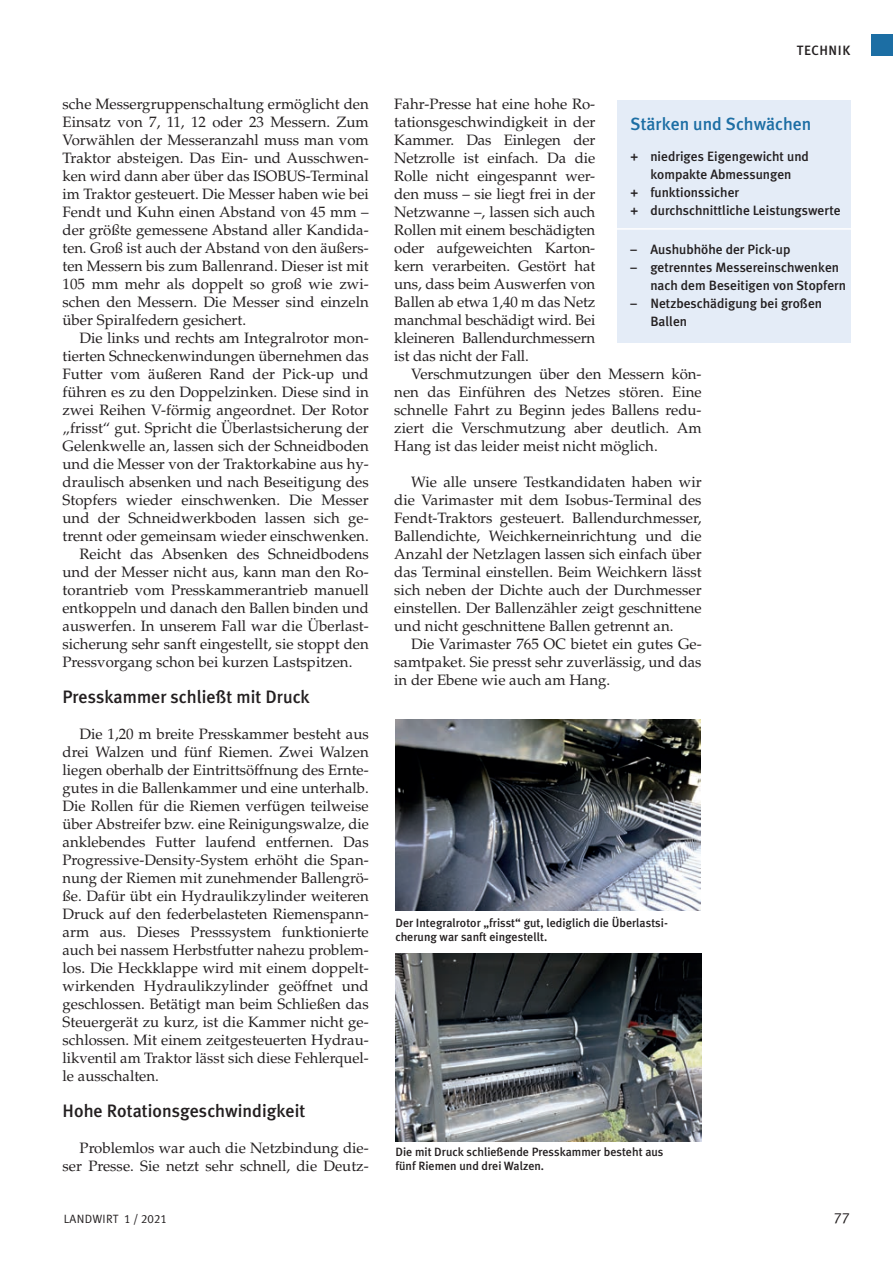
<style>
.page{position:relative;width:893px;height:1263px;background:#fff}
.page>*{position:absolute;margin:0;border:0;box-sizing:border-box;transform-origin:0 0}
.t1{font:500 18px "Meta Plus";color:#231f20}
.t2{font:500 17.7px "Meta Plus";color:#1c6ea4}
.t3{font:15px/18px "Palatino LT Std";color:#231f20;text-align:justify}
.t4{font:15px "Meta Plus Lining";color:#231f20}
.t5{font:500 13.5px/18px "Meta Plus";color:#231f20}
.t6{font:500 13.5px "Meta Plus";letter-spacing:.035em;color:#231f20}
.t7{font:500 12px/14.4px "Meta Plus";color:#231f20}
.t8{font:12px "Meta Plus Lining";letter-spacing:.01em;color:#231f20}
</style>
<div class="page">
<div style="left:872px;top:34px;width:21px;height:21px;background:#1c6ea4"></div>
<div style="left:617px;top:100px;width:233px;height:242px;background:#e4ecf7"></div>
<hr style="left:615px;top:228px;width:278px;height:2px;background:#fff">
<img style="left:395px;top:719px;width:306px;height:192px">
<img style="left:395px;top:953px;width:307px;height:189px">
<p class="t3" style="left:63px;top:95px;width:308px">sche Messergruppenschaltung ermöglicht den Einsatz von 7, 11, 12 oder 23 Messern. Zum Vorwählen der Messeranzahl muss man vom Traktor absteigen. Das Ein- und Ausschwen&shy;ken wird dann aber über das ISOBUS-Terminal im Traktor gesteuert. Die Messer haben wie bei Fendt und Kuhn einen Abstand von 45 mm – der größte gemessene Abstand aller Kandida&shy;ten. Groß ist auch der Abstand von den äußers&shy;ten Messern bis zum Ballenrand. Dieser ist mit 105 mm mehr als doppelt so groß wie zwi&shy;schen den Messern. Die Messer sind einzeln über Spiralfedern gesichert.</p>
<p class="t3" style="left:80px;top:329px;width:291px">Die links und rechts am Integralrotor mon-</p>
<p class="t3" style="left:63px;top:347px;width:308px">tierten Schneckenwindungen übernehmen das</p>
<p class="t3" style="left:63px;top:365px;width:308px">Futter vom äußeren Rand der Pick-up und</p>
<p class="t3" style="left:63px;top:383px;width:308px">führen es zu den Doppelzinken. Diese sind in</p>
<p class="t3" style="left:63px;top:401px;width:308px">zwei Reihen V-förmig angeordnet. Der Rotor</p>
<p class="t3" style="left:63px;top:419px;width:308px">„frisst“ gut. Spricht die Überlastsicherung der</p>
<p class="t3" style="left:63px;top:437px;width:308px">Gelenkwelle an, lassen sich der Schneidboden</p>
<p class="t3" style="left:63px;top:455px;width:308px">und die Messer von der Traktorkabine aus hy-</p>
<p class="t3" style="left:63px;top:473px;width:308px">draulisch absenken und nach Beseitigung des</p>
<p class="t3" style="left:63px;top:491px;width:308px">Stopfers wieder einschwenken. Die Messer</p>
<p class="t3" style="left:63px;top:509px;width:308px">und der Schneidwerkboden lassen sich ge-</p>
<p class="t3" style="left:63px;top:527px;width:308px">trennt oder gemeinsam wieder einschwenken.</p>
<p class="t3" style="left:80px;top:545px;width:291px">Reicht das Absenken des Schneidbodens</p>
<p class="t3" style="left:63px;top:563px;width:308px">und der Messer nicht aus, kann man den Ro-</p>
<p class="t3" style="left:63px;top:581px;width:308px">torantrieb vom Presskammerantrieb manuell</p>
<p class="t3" style="left:63px;top:599px;width:308px">entkoppeln und danach den Ballen binden und</p>
<p class="t3" style="left:63px;top:617px;width:308px">auswerfen. In unserem Fall war die Überlast-</p>
<p class="t3" style="left:63px;top:635px;width:308px">sicherung sehr sanft eingestellt, sie stoppt den</p>
<p class="t3" style="left:63px;top:653px;width:291px">Pressvorgang schon bei kurzen Lastspitzen.</p>
<p class="t1" style="left:63px;top:686px;width:249px">Presskammer schließt mit Druck</p>
<p class="t3" style="left:63px;top:725px;width:308px;text-indent:17px">Die 1,20 m breite Presskammer besteht aus drei Walzen und fünf Riemen. Zwei Walzen liegen oberhalb der Eintrittsöffnung des Ernte&shy;gutes in die Ballenkammer und eine unterhalb.<br>Die Rollen für die Riemen verfügen teilweise über Abstreifer bzw. eine Reinigungswalze, die anklebendes Futter laufend entfernen. Das Progressive-Density-System erhöht die Span&shy;nung der Riemen mit zunehmender Ballengrö&shy;ße. Dafür übt ein Hydraulikzylinder weiteren Druck auf den federbelasteten Riemenspann&shy;arm aus. Dieses Presssystem funktionierte auch bei nassem Herbstfutter nahezu problem&shy;los. Die Heckklappe wird mit einem doppelt&shy;wirkenden Hydraulikzylinder geöffnet und geschlossen. Betätigt man beim Schließen das Steuergerät zu kurz, ist die Kammer nicht ge&shy;schlossen. Mit einem zeitgesteuerten Hydrau&shy;likventil am Traktor lässt sich diese Fehlerquel&shy;le ausschalten.</p>
<p class="t1" style="left:63px;top:1100px;width:244px">Hohe Rotationsgeschwindigkeit</p>
<p class="t3" style="left:63px;top:1139px;width:308px;text-align:right">Problemlos war auch die Netzbindung die&shy;ser Presse. Sie netzt sehr schnell, die Deutz-</p>
<p class="t6" style="left:797px;top:43px;width:55px">TECHNIK</p>
<p class="t3" style="left:394px;top:95px;width:203px">Fahr-Presse hat eine hohe Ro&shy;tationsgeschwindigkeit in der Kammer. Das Einlegen der Netzrolle ist einfach. Da die Rolle nicht eingespannt wer&shy;den muss – sie liegt frei in der Netzwanne –, lassen sich auch Rollen mit einem beschädigten oder aufgeweichten Karton&shy;kern verarbeiten. Gestört hat uns, dass beim Auswerfen von Ballen ab etwa 1,40 m das Netz manchmal beschädigt wird. Bei kleineren Ballendurchmessern ist das nicht der Fall.</p>
<p class="t3" style="left:394px;top:365px;width:309px;text-indent:17px">Verschmutzungen über den Messern kön&shy;nen das Einführen des Netzes stören. Eine schnelle Fahrt zu Beginn jedes Ballens redu&shy;ziert die Verschmutzung aber deutlich. Am Hang ist das leider meist nicht möglich.</p>
<p class="t3" style="left:394px;top:473px;width:309px;text-indent:17px">Wie alle unsere Testkandidaten haben wir die Varimaster mit dem Isobus-Terminal des Fendt-Traktors gesteuert. Ballendurchmesser, Ballendichte, Weichkerneinrichtung und die Anzahl der Netzlagen lassen sich einfach über das Terminal einstellen. Beim Weichkern lässt sich neben der Dichte auch der Durchmesser einstellen. Der Ballenzähler zeigt geschnittene und nicht geschnittene Ballen getrennt an.</p>
<p class="t3" style="left:394px;top:635px;width:309px;text-indent:17px">Die Varimaster 765 OC bietet ein gutes Ge&shy;samtpaket. Sie presst sehr zuverlässig, und das in der Ebene wie auch am Hang.</p>
<p class="t2" style="left:631px;top:114px;width:182px">Stärken und Schwächen</p>
<p class="t5" style="left:630px;top:147px;width:180px">+ niedriges Eigengewicht und</p>
<p class="t5" style="left:650px;top:165px;width:143px">kompakte Abmessungen</p>
<p class="t5" style="left:630px;top:183px;width:110px">+ funktionssicher</p>
<p class="t5" style="left:630px;top:201px;width:212px">+ durchschnittliche Leistungswerte</p>
<p class="t5" style="left:630px;top:240px;width:162px">– Aushubhöhe der Pick-up</p>
<p class="t5" style="left:650px;top:258px;width:197px;text-indent:-20px">– getrenntes Messereinschwenken nach dem Beseitigen von Stopfern</p>
<p class="t5" style="left:650px;top:294px;width:173px;text-indent:-20px">– Netzbeschädigung bei großen<br>Ballen</p>
<p class="t7" style="left:395px;top:915px;width:274px">Der Integralrotor „frisst“ gut, lediglich die Überlastsi&shy;cherung war sanft eingestellt.</p>
<p class="t7" style="left:395px;top:1144px;width:270px">Die mit Druck schließende Presskammer besteht aus fünf Riemen und drei Walzen.</p>
<p class="t8" style="left:64px;top:1212px;width:105px">LANDWIRT 1 / 2021</p>
<p class="t4" style="left:834px;top:1209px;width:18px">77</p>
</div>
